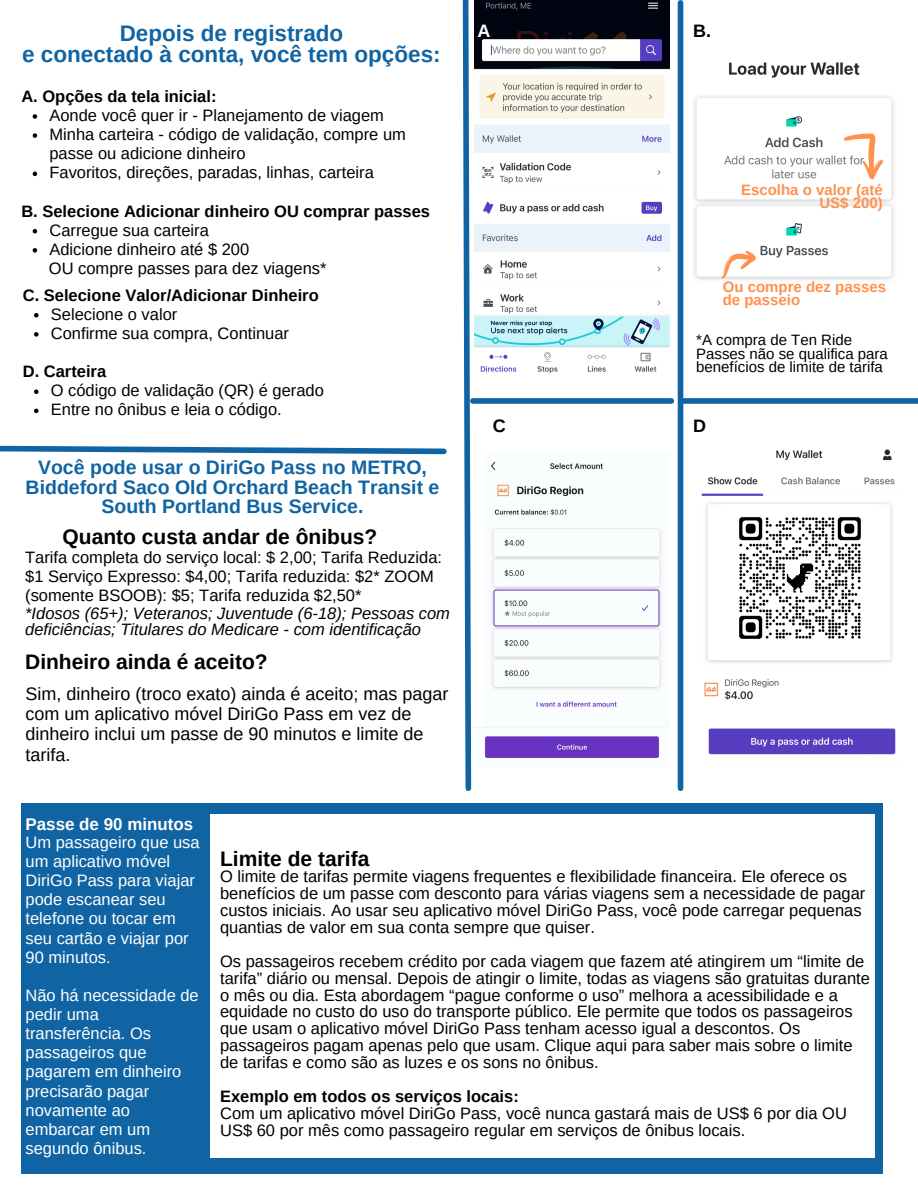
<style>
.page{position:relative;width:918px;height:1188px;background:#fff}
.page>*{position:absolute;margin:0;border:0;box-sizing:border-box;transform-origin:0 0}
.t1{font:700 22.5px/21.3px "Arimo";color:#1064a3;text-align:center}
.t2{font:700 21px "Arimo";color:#000}
.t3{font:700 19.5px/19.2px "Arimo";color:#1064a3;text-align:center}
.t4{font:18px/20.2px "Arimo";color:#000}
.t5{font:700 18px "Arimo";color:#000}
.t6{font:700 18px "Arimo";color:#fff}
.t7{font:700 16.95px "Arimo";color:#fff}
.t8{font:16.5px/16.8px "Arimo";color:#000}
.t9{font:16.5px/19.2px "Arimo";color:#fff}
.t10{font:700 16.5px "Arimo";color:#000}
.t11{font:italic 16.5px/15.8px "Arimo";color:#000}
.t12{font:15px/13.5px "Arimo";color:#000}
.t13{font:700 15px/13.5px "Arimo";color:#ff914d;text-align:right}
</style>
<div class="page">
<svg style="left:462px;top:0;width:11px;height:791px"></svg>
<div style="left:21px;top:803px;width:862px;height:371px;background:#1064a3"></div>
<img style="left:484px;top:461px;width:185px;height:267px">
<div style="left:210px;top:814px;width:665px;height:344px;background:#fff"></div>
<svg style="left:0;top:445px;width:447px;height:10px"></svg>
<div style="left:678px;top:3px;width:5px;height:785px;background:#1064a3"></div>
<img style="left:475px;top:0;width:194px;height:373px">
<img style="left:694px;top:62px;width:200px;height:218px">
<img style="left:701px;top:449px;width:194px;height:251px">
<div style="left:683px;top:398px;width:235px;height:6px;background:#1064a3"></div>
<div style="left:473px;top:398px;width:198px;height:6px;background:#1064a3"></div>
<img style="left:484px;top:736px;width:176px;height:22px">
<img style="left:708px;top:728px;width:188px;height:27px">
<svg style="left:721px;top:251px;width:35px;height:28px"></svg>
<svg style="left:844px;top:133px;width:39px;height:46px"></svg>
<img style="left:726px;top:504px;width:147px;height:148px">
<svg style="left:33px;top:114px;width:4px;height:5px"></svg>
<svg style="left:33px;top:133px;width:4px;height:5px"></svg>
<svg style="left:33px;top:172px;width:4px;height:4px"></svg>
<svg style="left:33px;top:229px;width:4px;height:4px"></svg>
<svg style="left:33px;top:248px;width:4px;height:5px"></svg>
<svg style="left:34px;top:313px;width:5px;height:4px"></svg>
<svg style="left:34px;top:332px;width:5px;height:5px"></svg>
<svg style="left:34px;top:389px;width:5px;height:5px"></svg>
<svg style="left:34px;top:409px;width:5px;height:4px"></svg>
<p class="t1" style="left:22px;top:22px;width:420px">Depois de registrado<br>e conectado à conta, você tem opções:</p>
<p class="t10" style="left:21px;top:87px;width:197px">A. Opções da tela inicial:</p>
<p class="t8" style="left:49px;top:107px;width:336px">Aonde você quer ir - Planejamento de viagem</p>
<h5 class="t8" style="left:49px;top:125px;width:358px;line-height:19.2px">Minha carteira - código de validação, compre um passe ou adicione dinheiro</h5>
<p class="t8" style="left:49px;top:164px;width:326px">Favoritos, direções, paradas, linhas, carteira</p>
<p class="t10" style="left:21px;top:202px;width:410px">B. Selecione Adicionar dinheiro OU comprar passes</p>
<h3 class="t8" style="left:49px;top:222px;width:161px">Carregue sua carteira</h3>
<h1 class="t8" style="left:49px;top:241px;width:201px">Adicione dinheiro até $ 200</h1>
<p class="t8" style="left:49px;top:260px;width:279px">OU compre passes para dez viagens*</p>
<p class="t10" style="left:23px;top:286px;width:297px">C. Selecione Valor/Adicionar Dinheiro</p>
<p class="t8" style="left:51px;top:306px;width:128px">Selecione o valor</p>
<p class="t8" style="left:51px;top:325px;width:240px">Confirme sua compra, Continuar</p>
<p class="t10" style="left:23px;top:362px;width:85px">D. Carteira</p>
<h2 class="t8" style="left:51px;top:382px;width:275px">O código de validação (QR) é gerado</h2>
<p class="t8" style="left:51px;top:401px;width:232px">Entre no ônibus e leia o código.</p>
<p class="t3" style="left:26px;top:458px;width:415px">Você pode usar o DiriGo Pass no METRO,<br>Biddeford Saco Old Orchard Beach Transit e<br>South Portland Bus Service.</p>
<h5 class="t8" style="left:25px;top:548px;width:418px;line-height:19.2px">Tarifa completa do serviço local: $ 2,00; Tarifa Reduzida: $1 Serviço Expresso: $4,00; Tarifa reduzida: $2* ZOOM (somente BSOOB): $5; Tarifa reduzida $2,50*</h5>
<p class="t11" style="left:25px;top:606px;width:426px">*Idosos (65+); Veteranos; Juventude (6-18); Pessoas com deficiências; Titulares do Medicare - com identificação</p>
<p class="t2" style="left:25px;top:650px;width:244px">Dinheiro ainda é aceito?</p>
<h5 class="t2" style="left:63px;top:525px;width:316px">Quanto custa andar de ônibus?</h5>
<p class="t4" style="left:26px;top:683px;width:424px">Sim, dinheiro (troco exato) ainda é aceito; mas pagar com um aplicativo móvel DiriGo Pass em vez de dinheiro inclui um passe de 90 minutos e limite de tarifa.</p>
<h1 class="t6" style="left:477px;top:20px;width:14px">A</h1>
<p class="t5" style="left:693px;top:20px;width:19px">B.</p>
<p class="t13" style="left:741px;top:183px;width:143px">Escolha o valor (até<br>US$ 200)</p>
<p class="t13" style="left:723px;top:280px;width:165px;text-align:left">Ou compre dez passes de passeio</p>
<p class="t12" style="left:696px;top:333px;width:193px">*A compra de Ten Ride<br>Passes não se qualifica para benefícios de limite de tarifa</p>
<h4 class="t5" style="left:493px;top:415px;width:14px">C</h4>
<p class="t5" style="left:693px;top:415px;width:14px">D</p>
<p class="t7" style="left:26px;top:815px;width:169px">Passe de 90 minutos</p>
<p class="t9" style="left:26px;top:833px;width:176px">Um passageiro que usa um aplicativo móvel<br>DiriGo Pass para viajar pode escanear seu telefone ou tocar em seu cartão e viajar por<br>90 minutos.</p>
<p class="t9" style="left:26px;top:986px;width:175px">Não há necessidade de pedir uma transferência. Os passageiros que pagarem em dinheiro precisarão pagar novamente ao embarcar em um segundo ônibus.</p>
<h5 class="t2" style="left:220px;top:847px;width:151px">Limite de tarifa</h5>
<p class="t8" style="left:220px;top:868px;width:647px">O limite de tarifas permite viagens frequentes e flexibilidade financeira. Ele oferece os benefícios de um passe com desconto para várias viagens sem a necessidade de pagar custos iniciais. Ao usar seu aplicativo móvel DiriGo Pass, você pode carregar pequenas quantias de valor em sua conta sempre que quiser.</p>
<p class="t8" style="left:220px;top:953px;width:651px">Os passageiros recebem crédito por cada viagem que fazem até atingirem um “limite de tarifa” diário ou mensal. Depois de atingir o limite, todas as viagens são gratuitas durante o mês ou dia. Esta abordagem “pague conforme o uso” melhora a acessibilidade e a equidade no custo do uso do transporte público. Ele permite que todos os passageiros que usam o aplicativo móvel DiriGo Pass tenham acesso igual a descontos. Os passageiros pagam apenas pelo que usam. Clique aqui para saber mais sobre o limite de tarifas e como são as luzes e os sons no ônibus.</p>
<p class="t10" style="left:220px;top:1087px;width:300px">Exemplo em todos os serviços locais:</p>
<h5 class="t8" style="left:220px;top:1105px;width:628px">Com um aplicativo móvel DiriGo Pass, você nunca gastará mais de US$ 6 por dia OU<br>US$ 60 por mês como passageiro regular em serviços de ônibus locais.</h5>
</div>
